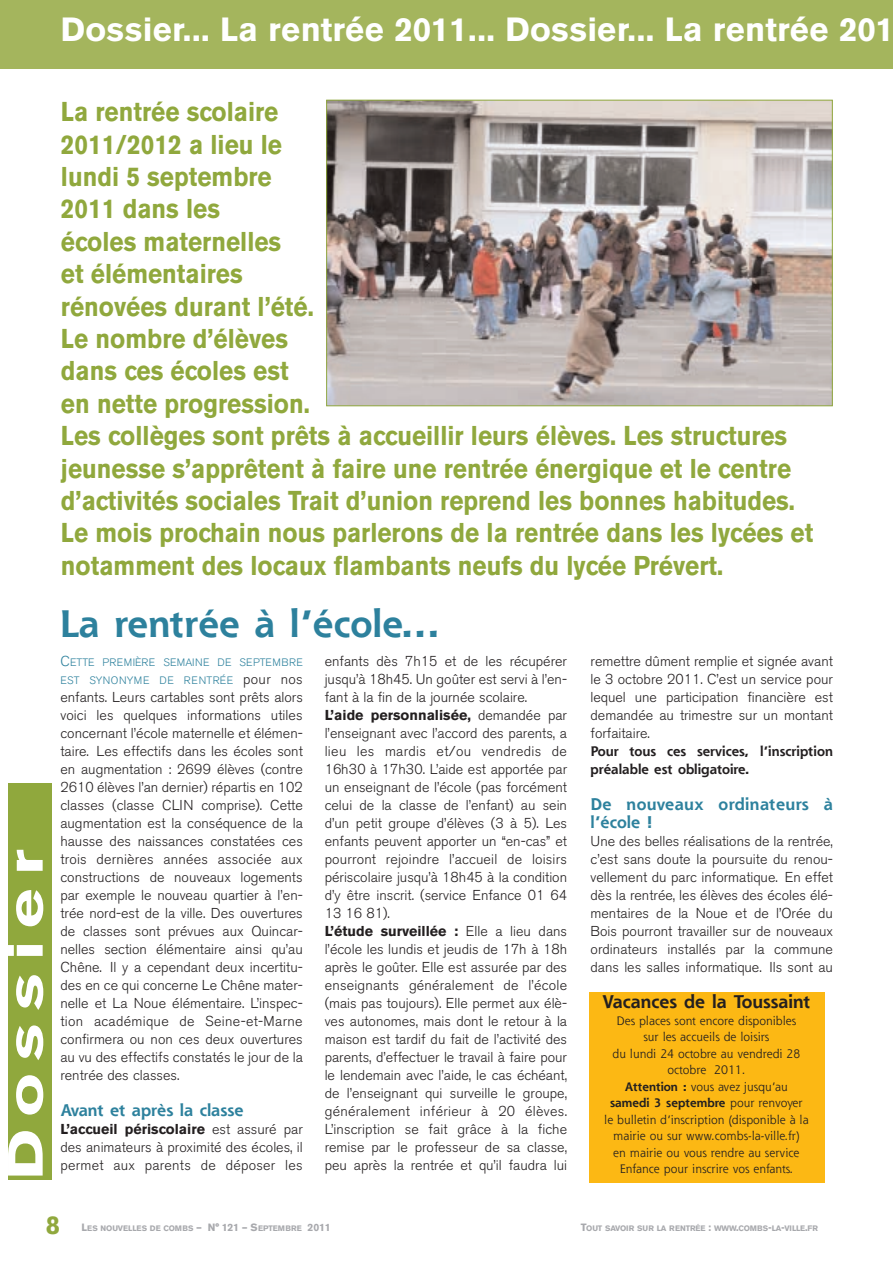
<style>
.page{position:relative;width:893px;height:1263px;background:#fff}
.page>*{position:absolute;margin:0;border:0;box-sizing:border-box;transform-origin:0 0}
.t1{font:900 48.6px "Akzidenz Grotesk";letter-spacing:.165em;color:#fff;scale:1.43 1}
.t2{font:700 37.5px "Shannon";color:#2d819d}
.t3{font:900 33px "Akzidenz Grotesk";color:#fff}
.t4{font:700 27px/32.4px "Akzidenz Grotesk BE";color:#90a83d;scale:.9 1}
.t5{font:900 25.5px "Akzidenz Grotesk";color:#90a83d}
.t6{font:700 18px "Shannon";color:#231f20}
.t7{font:700 16.5px/18px "Shannon";letter-spacing:.02em;color:#2d819d}
.t8{font:700 16.5px "Shannon";color:#2d819d}
.t9{font:300 14.25px/18px "Akzidenz Grotesk BE";color:#231f20;text-align:justify}
.t10{font:700 13.5px/18px "Shannon";color:#231f20}
.t11{font:12px/16.5px "Shannon";color:#231f20;text-align:center}
.t12{font:300 10.65px/18px "Akzidenz Grotesk BE";letter-spacing:.03em;color:#2d819d}
.t13{font:700 7.8px "Akzidenz Grotesk BE";letter-spacing:-.02em;color:#a8a9ad}
.t14{font:700 7.8px "Akzidenz Grotesk BE";letter-spacing:.02em;color:#a8a9ad}
.s1{font-size:14.25px}
.s2{font-size:14.25px;color:#231f20}
.s3{font-weight:700}
.s4{font-size:10.5px}
</style>
<div class="page">
<div style="left:8px;top:784px;width:44px;height:396px;background:#90a83d"></div>
<div style="left:0;top:0;width:893px;height:69px;background:#a4b55d"></div>
<div style="left:589px;top:992px;width:235px;height:190px;background:#fcb814"></div>
<img style="left:328px;top:102px;width:502px;height:302px">
<div style="left:326px;top:100px;width:506px;height:306px;border:1px solid #90a83d"></div>
<h3 class="t3" style="left:61px;top:9px;width:835px">Dossier... La rentrée 2011... Dossier... La rentrée 201</h3>
<h1 class="t1" style="left:-4px;top:1180px;width:233px;rotate:-90deg">Dossier</h1>
<p class="t4" style="left:61px;top:96px;width:838px">La rentrée scolaire<br>2011/2012 a lieu le<br>lundi 5 septembre<br>2011 dans les<br>écoles maternelles<br>et élémentaires<br>rénovées durant l’été.<br>Le nombre d’élèves<br>dans ces écoles est<br>en nette progression.<br>Les collèges sont prêts à accueillir leurs élèves. Les structures jeunesse s’apprêtent à faire une rentrée énergique et le centre d’activités sociales Trait d’union reprend les bonnes habitudes.<br>Le mois prochain nous parlerons de la rentrée dans les lycées et notamment des locaux flambants neufs du lycée Prévert.</p>
<h2 class="t2" style="left:60px;top:600px;width:382px">La rentrée à l’école...</h2>
<p class="t12" style="left:60px;top:654px;width:244px"><span class="s1">C</span>ETTE PREMIÈRE SEMAINE DE SEPTEMBRE<br>EST SYNONYME DE RENTRÉE <span class="s2">pour nos</span></p>
<p class="t9" style="left:60px;top:688px;width:244px">enfants. Leurs cartables sont prêts alors voici les quelques informations utiles concernant l’école maternelle et élémen&shy;taire. Les effectifs dans les écoles sont en augmentation : 2699 élèves (contre 2610 élèves l’an dernier) répartis en 102 classes (classe CLIN comprise). Cette augmentation est la conséquence de la hausse des naissances constatées ces trois dernières années associée aux constructions de nouveaux logements par exemple le nouveau quartier à l’en&shy;trée nord-est de la ville. Des ouvertures de classes sont prévues aux Quincar&shy;nelles section élémentaire ainsi qu’au Chêne. Il y a cependant deux incertitu&shy;des en ce qui concerne Le Chêne mater&shy;nelle et La Noue élémentaire. L’inspec&shy;tion académique de Seine-et-Marne confirmera ou non ces deux ouvertures au vu des effectifs constatés le jour de la rentrée des classes.</p>
<p class="t8" style="left:60px;top:1100px;width:185px">Avant et après la classe</p>
<p class="t9" style="left:60px;top:1120px;width:244px"><span class="s3">L’accueil périscolaire</span> est assuré par des animateurs à proximité des écoles, il permet aux parents de déposer les</p>
<p class="t9" style="left:325px;top:652px;width:244px;text-align:left">enfants dès 7h15 et de les récupérer jusqu’à 18h45. Un goûter est servi à l’en&shy;fant à la fin de la journée scolaire.<br><span class="s3">L’aide personnalisée,</span> demandée par l’enseignant avec l’accord des parents, a lieu les mardis et/ou vendredis de 16h30 à 17h30. L’aide est apportée par un enseignant de l’école (pas forcément celui de la classe de l’enfant) au sein d’un petit groupe d’élèves (3 à 5). Les enfants peuvent apporter un “en-cas” et pourront rejoindre l’accueil de loisirs périscolaire jusqu’à 18h45 à la condition d’y être inscrit. (service Enfance 01 64<br>13 16 81).<br><span class="s3">L’étude surveillée :</span> Elle a lieu dans l’école les lundis et jeudis de 17h à 18h après le goûter. Elle est assurée par des enseignants généralement de l’école (mais pas toujours). Elle permet aux élè&shy;ves autonomes, mais dont le retour à la maison est tardif du fait de l’activité des parents, d’effectuer le travail à faire pour le lendemain avec l’aide, le cas échéant, de l’enseignant qui surveille le groupe, généralement inférieur à 20 élèves.<br>L’inscription se fait grâce à la fiche remise par le professeur de sa classe, peu après la rentrée et qu’il faudra lui</p>
<p class="t9" style="left:590px;top:652px;width:244px">remettre dûment remplie et signée avant le 3 octobre 2011. C’est un service pour lequel une participation financière est demandée au trimestre sur un montant forfaitaire.</p>
<p class="t10" style="left:590px;top:742px;width:244px">Pour tous ces services, l’inscription préalable est obligatoire.</p>
<p class="t7" style="left:590px;top:795px;width:244px">De nouveaux ordinateurs à l’école !</p>
<p class="t9" style="left:590px;top:832px;width:244px">Une des belles réalisations de la rentrée, c’est sans doute la poursuite du renou&shy;vellement du parc informatique. En effet dès la rentrée, les élèves des écoles élé&shy;mentaires de la Noue et de l’Orée du Bois pourront travailler sur de nouveaux ordinateurs installés par la commune dans les salles informatique. Ils sont au</p>
<p class="t6" style="left:602px;top:990px;width:209px">Vacances de la Toussaint</p>
<p class="t11" style="left:604px;top:1012px;width:206px">Des places sont encore disponibles<br>sur les accueils de loisirs<br>du lundi 24 octobre au vendredi 28 octobre 2011.<br><span class="s3">Attention :</span> vous avez jusqu’au <span class="s3">samedi 3 septembre</span> pour renvoyer le bulletin d’inscription (disponible à la mairie ou sur www.combs-la-ville.fr)<br>en mairie ou vous rendre au service<br>Enfance pour inscrire vos enfants.</p>
<h3 class="t5" style="left:46px;top:1209px;width:16px">8</h3>
<p class="t14" style="left:82px;top:1223px;width:251px"><span class="s4">L</span>ES NOUVELLES DE COMBS <span class="s4">– N° 121 – S</span>EPTEMBRE <span class="s4">2011</span></p>
<p class="t13" style="left:581px;top:1223px;width:239px"><span class="s4">T</span>OUT SAVOIR SUR LA RENTRÉE <span class="s4">:</span> WWW<span class="s4">.</span>COMBS<span class="s4">-</span>LA<span class="s4">-</span>VILLE<span class="s4">.</span>FR</p>
</div>
